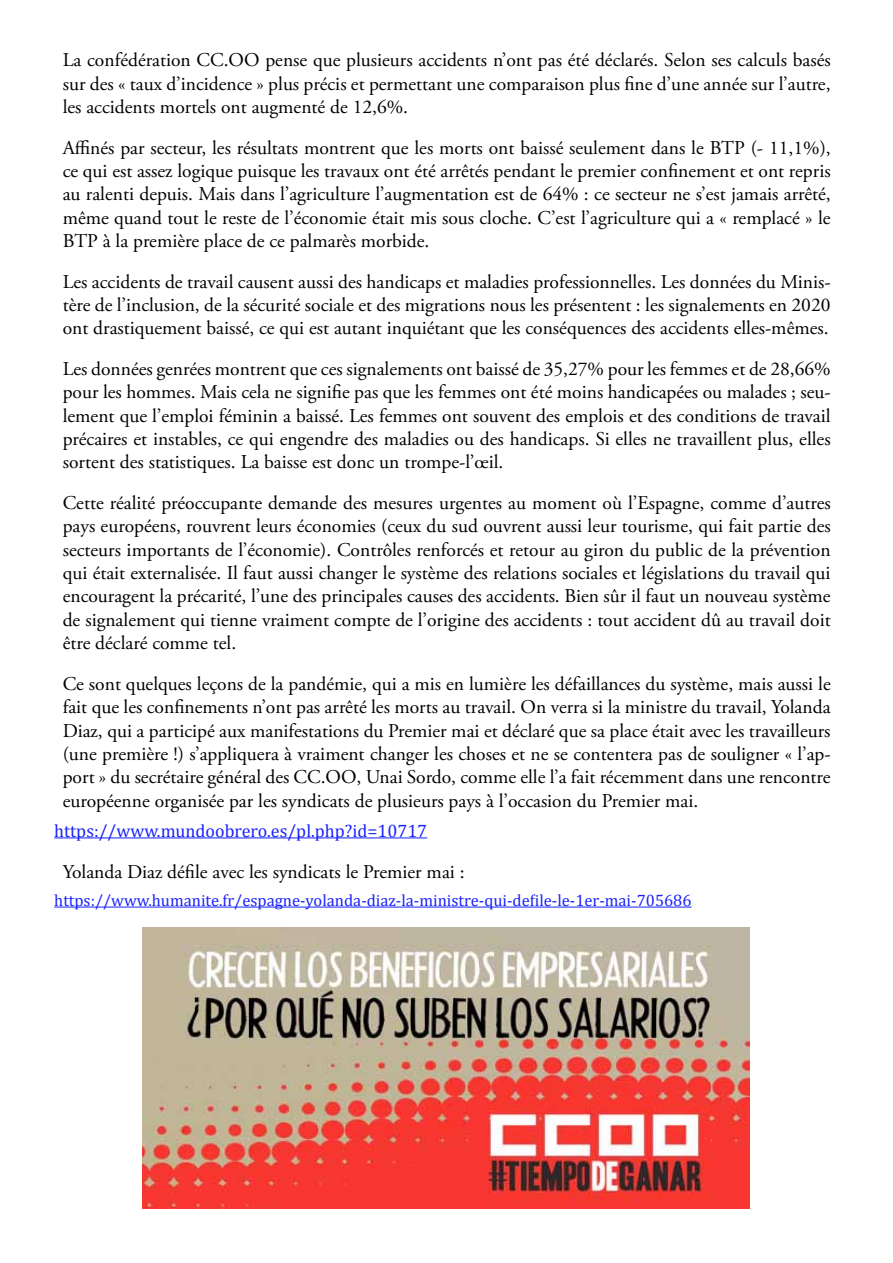
<style>
.page{position:relative;width:893px;height:1263px;background:#fff}
.page>*{position:absolute;margin:0;border:0;box-sizing:border-box;transform-origin:0 0}
.t1{font:19.5px/23.4px "Adobe Garamond Pro";color:#000;text-align:justify}
.t2{font:18px "Cambria";color:#1922fb}
.t3{font:16.5px "Cambria";color:#1922fb}
</style>
<div class="page">
<hr style="left:54px;top:837px;width:373px;height:1px;background:#1922fb">
<hr style="left:54px;top:906px;width:637px;height:1px;background:#1922fb">
<img style="left:143px;top:927px;width:607px;height:282px">
<p class="t1" style="left:63px;top:49px;width:769px">La confédération CC.OO pense que plusieurs accidents n’ont pas été déclarés. Selon ses calculs basés sur des « taux d’incidence » plus précis et permettant une comparaison plus fine d’une année sur l’autre, les accidents mortels ont augmenté de 12,6%.</p>
<p class="t1" style="left:63px;top:136px;width:770px">Affinés par secteur, les résultats montrent que les morts ont baissé seulement dans le BTP (- 11,1%), ce qui est assez logique puisque les travaux ont été arrêtés pendant le premier confinement et ont repris au ralenti depuis. Mais dans l’agriculture l’augmentation est de 64% : ce secteur ne s’est jamais arrêté, même quand tout le reste de l’économie était mis sous cloche. C’est l’agriculture qui a « remplacé » le BTP à la première place de ce palmarès morbide.</p>
<p class="t1" style="left:63px;top:270px;width:769px">Les accidents de travail causent aussi des handicaps et maladies professionnelles. Les données du Minis&shy;tère de l’inclusion, de la sécurité sociale et des migrations nous les présentent : les signalements en 2020 ont drastiquement baissé, ce qui est autant inquiétant que les conséquences des accidents elles-mêmes.</p>
<p class="t1" style="left:63px;top:358px;width:770px">Les données genrées montrent que ces signalements ont baissé de 35,27% pour les femmes et de 28,66% pour les hommes. Mais cela ne signifie pas que les femmes ont été moins handicapées ou malades ; seu&shy;lement que l’emploi féminin a baissé. Les femmes ont souvent des emplois et des conditions de travail précaires et instables, ce qui engendre des maladies ou des handicaps. Si elles ne travaillent plus, elles sortent des statistiques. La baisse est donc un trompe-l’œil.</p>
<p class="t1" style="left:63px;top:492px;width:769px">Cette réalité préoccupante demande des mesures urgentes au moment où l’Espagne, comme d’autres pays européens, rouvrent leurs économies (ceux du sud ouvrent aussi leur tourisme, qui fait partie des secteurs importants de l’économie). Contrôles renforcés et retour au giron du public de la prévention qui était externalisée. Il faut aussi changer le système des relations sociales et législations du travail qui encouragent la précarité, l’une des principales causes des accidents. Bien sûr il faut un nouveau système de signalement qui tienne vraiment compte de l’origine des accidents : tout accident dû au travail doit être déclaré comme tel.</p>
<p class="t1" style="left:63px;top:672px;width:769px">Ce sont quelques leçons de la pandémie, qui a mis en lumière les défaillances du système, mais aussi le fait que les confinements n’ont pas arrêté les morts au travail. On verra si la ministre du travail, Yolanda Diaz, qui a participé aux manifestations du Premier mai et déclaré que sa place était avec les travailleurs (une première !) s’appliquera à vraiment changer les choses et ne se contentera pas de souligner « l’ap&shy;port » du secrétaire général des CC.OO, Unai Sordo, comme elle l’a fait récemment dans une rencontre européenne organisée par les syndicats de plusieurs pays à l’occasion du Premier mai.</p>
<p class="t2" style="left:54px;top:820px;width:375px">https://www.mundoobrero.es/pl.php?id=10717</p>
<p class="t1" style="left:63px;top:860px;width:403px">Yolanda Diaz défile avec les syndicats le Premier mai :</p>
<p class="t3" style="left:54px;top:891px;width:639px">https://www.humanite.fr/espagne-yolanda-diaz-la-ministre-qui-defile-le-1er-mai-705686</p>
</div>
